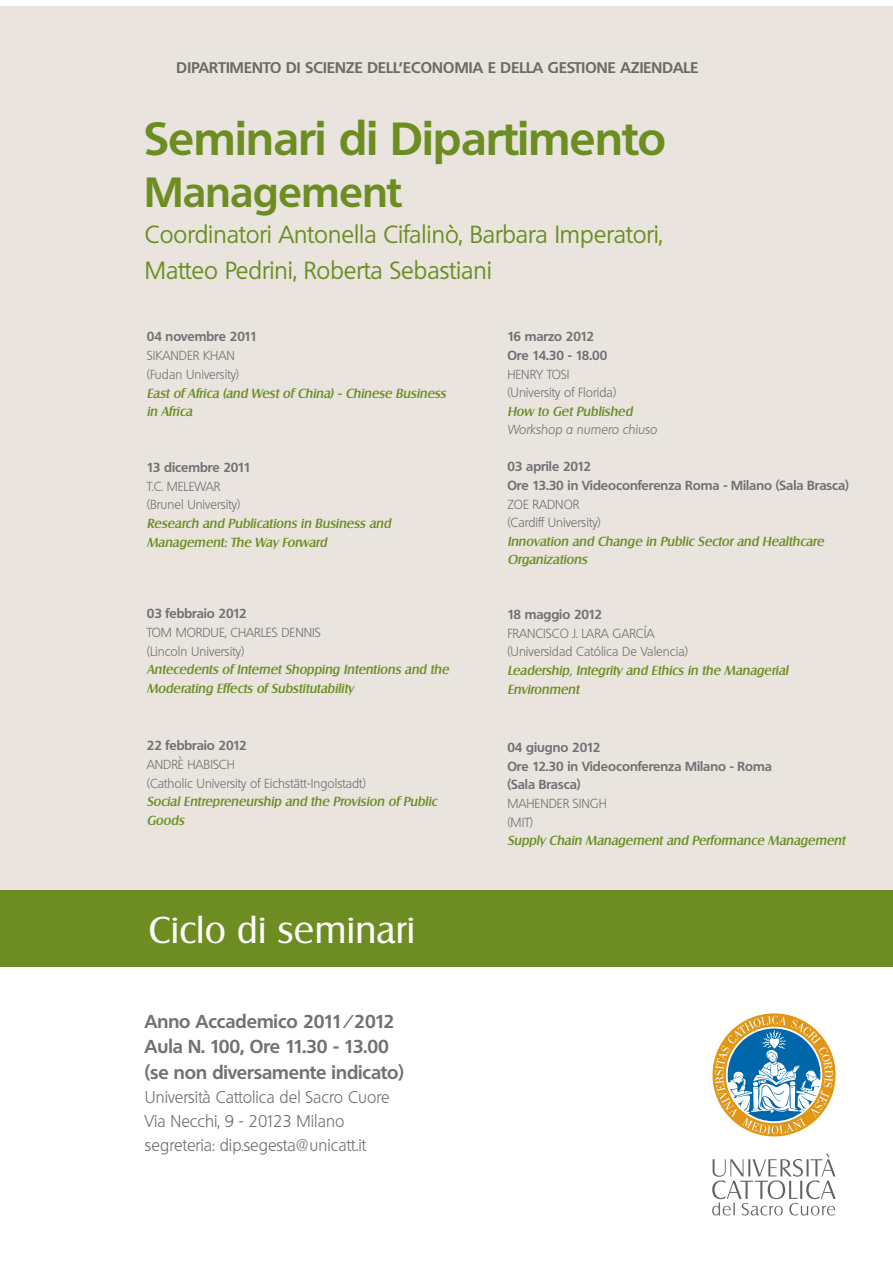
<style>
.page{position:relative;width:893px;height:1276px;background:#fff}
.page>*{position:absolute;margin:0;border:0;box-sizing:border-box;transform-origin:0 0}
.t1{font:700 45px "Quebec";color:#6d8d23}
.t2{font:700 40.95px "Quebec";color:#6d8d23}
.t3{font:36px "Salzburg";letter-spacing:.01em;color:#fff}
.t4{font:24px/36px "Quebec";color:#6d8d23}
.t5{font:700 18.15px/25.5px "Quebec";color:#717074}
.t6{font:300 16.5px/24px "Quebec";color:#717074}
.t7{font:700 15px "Quebec";letter-spacing:.015em;color:#6c6968}
.t8{font:italic 500 12.75px/18.8px "Salzburg";color:#6d8d23}
.t9{font:300 12.75px/18.8px "Quebec";color:#717074}
.t10{font:700 12.75px/18.6px "Quebec";color:#717074}
.t11{font:italic 300 12.75px "Quebec";color:#717074}
</style>
<div class="page">
<div style="left:0;top:6px;width:893px;height:900px;background:#e9e5de"></div>
<div style="left:0;top:890px;width:893px;height:76px;background:#6d8d23"></div>
<svg style="left:712px;top:1153px;width:124px;height:62px"></svg>
<svg style="left:712px;top:1013px;width:124px;height:123px"></svg>
<p class="t7" style="left:177px;top:61px;width:523px">DIPARTIMENTO DI SCIENZE DELL’ECONOMIA E DELLA GESTIONE AZIENDALE</p>
<h1 class="t1" style="left:145px;top:120px;width:522px">Seminari di Dipartimento</h1>
<h2 class="t2" style="left:145px;top:175px;width:258px">Management</h2>
<h3 class="t4" style="left:145px;top:218px;width:519px">Coordinatori Antonella Cifalinò, Barbara Imperatori,<br>Matteo Pedrini, Roberta Sebastiani</h3>
<p class="t10" style="left:147px;top:328px;width:112px">04 novembre 2011</p>
<p class="t9" style="left:147px;top:347px;width:94px">SIKANDER KHAN (Fudan University)</p>
<p class="t8" style="left:147px;top:384px;width:301px">East of Africa (and West of China) - Chinese Business in Africa</p>
<p class="t10" style="left:147px;top:459px;width:106px">13 dicembre 2011</p>
<p class="t9" style="left:147px;top:477px;width:95px">T.C. MELEWAR (Brunel University)</p>
<p class="t8" style="left:147px;top:515px;width:246px">Research and Publications in Business and<br>Management: The Way Forward</p>
<p class="t10" style="left:147px;top:605px;width:101px">03 febbraio 2012</p>
<p class="t9" style="left:147px;top:624px;width:175px">TOM MORDUE, CHARLES DENNIS (Lincoln University)</p>
<p class="t8" style="left:147px;top:661px;width:303px">Antecedents of Internet Shopping Intentions and the<br>Moderating Effects of Substitutability</p>
<p class="t10" style="left:147px;top:737px;width:101px">22 febbraio 2012</p>
<p class="t9" style="left:147px;top:756px;width:221px">ANDRÈ HABISCH<br>(Catholic University of Eichstätt-Ingolstadt)</p>
<p class="t8" style="left:147px;top:793px;width:292px">Social Entrepreneurship and the Provision of Public<br>Goods</p>
<h3 class="t3" style="left:149px;top:914px;width:268px">Ciclo di seminari</h3>
<h3 class="t5" style="left:145px;top:1010px;width:260px">Anno Accademico 2011/2012<br>Aula N. 100, Ore 11.30 - 13.00 (se non diversamente indicato)</h3>
<p class="t6" style="left:145px;top:1086px;width:246px">Università Cattolica del Sacro Cuore<br>Via Necchi, 9 - 20123 Milano segreteria: dip.segesta@unicatt.it</p>
<p class="t10" style="left:507px;top:328px;width:101px">16 marzo 2012<br>Ore 14.30 - 18.00</p>
<p class="t9" style="left:507px;top:366px;width:110px">HENRY TOSI (University of Florida)</p>
<p class="t8" style="left:507px;top:402px;width:127px">How to Get Published</p>
<p class="t11" style="left:507px;top:424px;width:151px">Workshop a numero chiuso</p>
<p class="t10" style="left:507px;top:458px;width:343px">03 aprile 2012<br>Ore 13.30 in Videoconferenza Roma - Milano (Sala Brasca)</p>
<p class="t9" style="left:507px;top:495px;width:95px">ZOE RADNOR (Cardiff University)</p>
<p class="t8" style="left:507px;top:532px;width:318px">Innovation and Change in Public Sector and Healthcare<br>Organizations</p>
<p class="t10" style="left:507px;top:606px;width:96px">18 maggio 2012</p>
<p class="t9" style="left:507px;top:625px;width:182px">FRANCISCO J. LARA GARCÍA (Universidad Católica De Valencia)</p>
<p class="t8" style="left:507px;top:662px;width:282px">Leadership, Integrity and Ethics in the Managerial<br>Environment</p>
<p class="t10" style="left:507px;top:739px;width:266px">04 giugno 2012<br>Ore 12.30 in Videoconferenza Milano - Roma (Sala Brasca)</p>
<p class="t9" style="left:507px;top:795px;width:101px">MAHENDER SINGH (MIT)</p>
<p class="t8" style="left:507px;top:832px;width:339px">Supply Chain Management and Performance Management</p>
</div>
